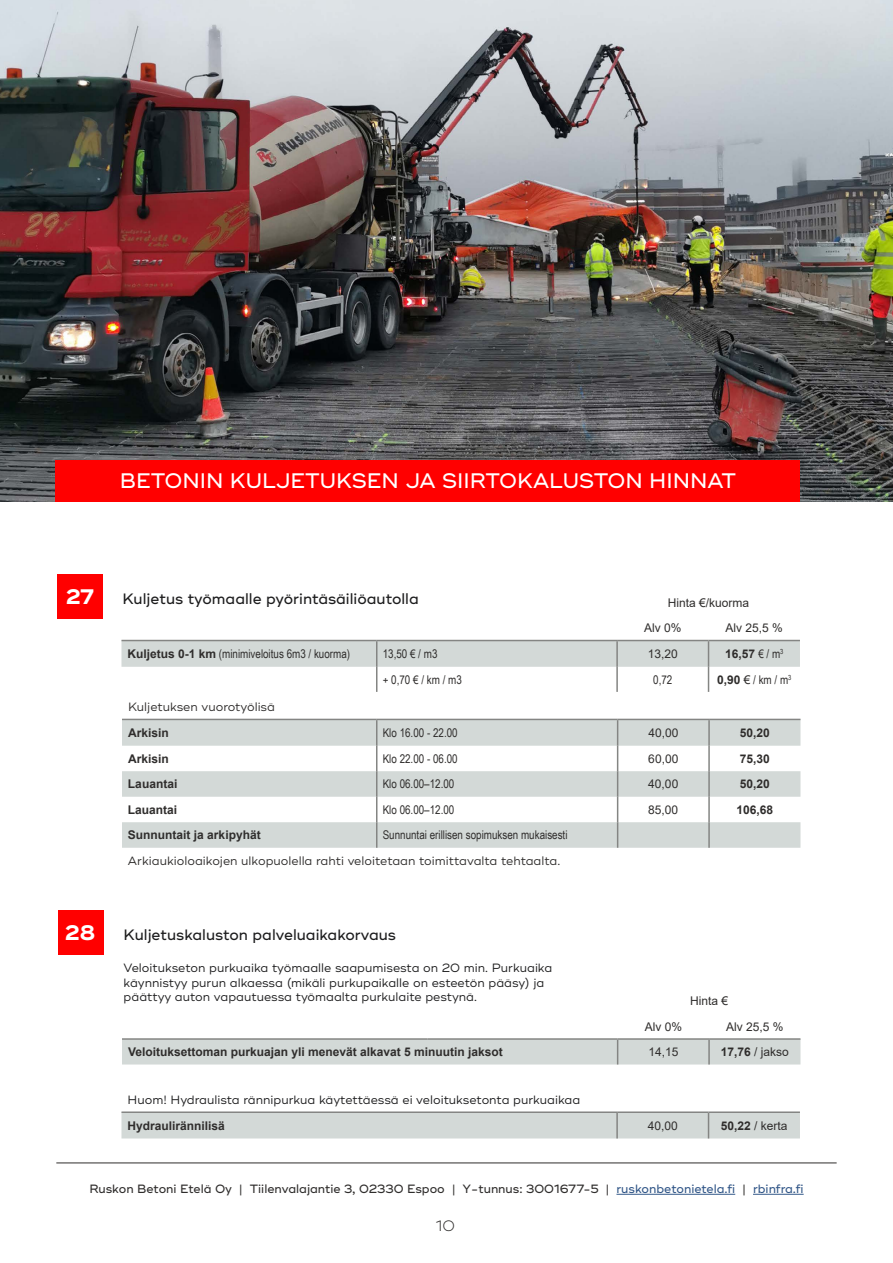
<style>
.page{position:relative;width:893px;height:1263px;background:#fff}
.page>*{position:absolute;margin:0;border:0;box-sizing:border-box;transform-origin:0 0}
.t1{font:500 21px "Ridley Grotesk";color:#fff}
.t2{font:700 21px "Ridley Grotesk";color:#fff}
.t3{font:500 15px "Ridley Grotesk";color:#1c1c1d}
.t4{font:300 15px "Ridley Grotesk";color:#2f2d2c}
.t5{font:12px/14.4px "Ridley Grotesk";color:#1c1c1d}
.t6{font:12px "Arial Narrow";color:#2f2d2c}
.t7{font:700 12px "Arial";color:#2f2d2c}
.t8{font:12px/25.5px "Arial";color:#2f2d2c}
.t9{font:500 12px "Ridley Grotesk";color:#2f2d2c}
.t10{font:12px "Ridley Grotesk";color:#2f2d2c}
.s1{font-family:"Arial";font-weight:700}
.s2{font-family:"Arial Narrow";font-weight:400}
.s3{font-family:"Arial"}
.s4{font-weight:700}
.s5{color:#325788}
</style>
<div class="page">
<hr style="left:616px;top:1194px;width:119px;height:1px;background:#325788">
<hr style="left:753px;top:1194px;width:51px;height:1px;background:#325788">
<hr style="left:56px;top:1162px;width:781px;height:1px;background:#2f2d2c">
<div style="left:57px;top:574px;width:45px;height:44px;background:#f00"></div>
<svg style="left:121px;top:641px;width:679px;height:51px"></svg>
<hr style="left:121px;top:640px;width:256px;height:1px;background:#848583">
<hr style="left:377px;top:640px;width:240px;height:1px;background:#848583">
<hr style="left:617px;top:640px;width:91px;height:1px;background:#848583">
<hr style="left:708px;top:640px;width:92px;height:1px;background:#848583">
<svg style="left:122px;top:720px;width:678px;height:128px;fill:#d3d9d7"></svg>
<hr style="left:708px;top:720px;width:2px;height:26px;background:#848583">
<hr style="left:708px;top:746px;width:2px;height:25px;background:#848583">
<hr style="left:708px;top:771px;width:2px;height:26px;background:#848583">
<hr style="left:708px;top:797px;width:2px;height:25px;background:#848583">
<svg style="left:376px;top:720px;width:1px;height:128px"></svg>
<svg style="left:617px;top:720px;width:1px;height:128px"></svg>
<hr style="left:708px;top:822px;width:2px;height:26px;background:#848583">
<hr style="left:122px;top:719px;width:255px;height:1px;background:#848583">
<hr style="left:377px;top:719px;width:241px;height:1px;background:#848583">
<hr style="left:618px;top:719px;width:91px;height:1px;background:#848583">
<hr style="left:709px;top:719px;width:91px;height:1px;background:#848583">
<div style="left:58px;top:910px;width:45px;height:44px;background:#f00"></div>
<div style="left:122px;top:1040px;width:678px;height:24px;background:#d3d9d7"></div>
<hr style="left:708px;top:1040px;width:2px;height:24px;background:#848583">
<hr style="left:122px;top:1038px;width:305px;height:2px;background:#848583">
<hr style="left:427px;top:1038px;width:191px;height:2px;background:#848583">
<hr style="left:618px;top:1038px;width:91px;height:2px;background:#848583">
<hr style="left:709px;top:1038px;width:91px;height:2px;background:#848583">
<div style="left:121px;top:1113px;width:679px;height:25px;background:#d3d9d7"></div>
<hr style="left:121px;top:1111px;width:496px;height:2px;background:#848583">
<hr style="left:617px;top:1111px;width:91px;height:2px;background:#848583">
<hr style="left:708px;top:1111px;width:92px;height:2px;background:#848583">
<img style="left:0;top:0;width:893px;height:502px">
<div style="left:55px;top:461px;width:744px;height:41px;background:#f00"></div>
<h1 class="t1" style="left:120px;top:468px;width:618px">BETONIN KULJETUKSEN JA SIIRTOKALUSTON HINNAT</h1>
<h1 class="t2" style="left:66px;top:584px;width:30px">27</h1>
<p class="t3" style="left:123px;top:590px;width:298px">Kuljetus työmaalle pyörintäsäiliöautolla</p>
<p class="t8" style="left:644px;top:590px;width:107px;text-indent:24px">Hinta €/kuorma<br>Alv 0%</p>
<p class="t8" style="left:726px;top:615px;width:59px">Alv 25,5 %</p>
<h1 class="t2" style="left:65px;top:920px;width:32px">28</h1>
<p class="t6" style="left:127px;top:645px;width:224px"><span class="s1">Kuljetus 0-1 km</span> (minimiveloitus 6m3 / kuorma)</p>
<p class="t6" style="left:383px;top:645px;width:56px">13,50 € / m3</p>
<p class="t8" style="left:648px;top:641px;width:32px">13,20</p>
<p class="t7" style="left:725px;top:646px;width:60px">16,57 <span class="s2">€ / m</span><sup>3</sup></p>
<p class="t6" style="left:383px;top:671px;width:81px">+ 0,70 € / km / m3</p>
<p class="t6" style="left:653px;top:671px;width:21px">0,72</p>
<p class="t6" style="left:717px;top:671px;width:76px"><span class="s1">0,90</span> <span class="s3">€</span> / km / m<sup>3</sup></p>
<p class="t10" style="left:128px;top:700px;width:149px">Kuljetuksen vuorotyölisä</p>
<p class="t7" style="left:128px;top:725px;width:42px">Arkisin</p>
<p class="t6" style="left:383px;top:724px;width:76px">Klo 16.00 - 22.00</p>
<p class="t8" style="left:648px;top:720px;width:32px">40,00</p>
<p class="t7" style="left:740px;top:725px;width:32px">50,20</p>
<p class="t7" style="left:128px;top:750px;width:42px">Arkisin</p>
<p class="t6" style="left:383px;top:750px;width:76px">Klo 22.00 - 06.00</p>
<p class="t8" style="left:648px;top:746px;width:32px">60,00</p>
<p class="t7" style="left:740px;top:750px;width:32px">75,30</p>
<p class="t7" style="left:128px;top:776px;width:51px">Lauantai</p>
<p class="t6" style="left:383px;top:775px;width:73px">Klo 06.00–12.00</p>
<p class="t8" style="left:648px;top:771px;width:32px">40,00</p>
<p class="t7" style="left:740px;top:776px;width:32px">50,20</p>
<p class="t7" style="left:128px;top:801px;width:51px">Lauantai</p>
<p class="t6" style="left:383px;top:801px;width:73px">Klo 06.00–12.00</p>
<p class="t8" style="left:648px;top:797px;width:32px">85,00</p>
<p class="t7" style="left:736px;top:801px;width:38px">106,68</p>
<p class="t7" style="left:128px;top:827px;width:134px">Sunnuntait ja arkipyhät</p>
<p class="t6" style="left:383px;top:826px;width:186px">Sunnuntai erillisen sopimuksen mukaisesti</p>
<p class="t10" style="left:128px;top:854px;width:434px">Arkiaukioloaikojen ulkopuolella rahti veloitetaan toimittavalta tehtaalta.</p>
<p class="t3" style="left:124px;top:926px;width:274px">Kuljetuskaluston palveluaikakorvaus</p>
<p class="t5" style="left:124px;top:961px;width:430px">Veloitukseton purkuaika työmaalle saapumisesta on 20 min. Purkuaika käynnistyy purun alkaessa (mikäli purkupaikalle on esteetön pääsy) ja päättyy auton vapautuessa työmaalta purkulaite pestynä.</p>
<p class="t8" style="left:690px;top:988px;width:40px">Hinta €</p>
<p class="t8" style="left:645px;top:1013px;width:39px">Alv 0%</p>
<p class="t8" style="left:726px;top:1013px;width:59px">Alv 25,5 %</p>
<p class="t7" style="left:128px;top:1043px;width:376px">Veloituksettoman purkuajan yli menevät alkavat 5 minuutin jaksot</p>
<p class="t8" style="left:648px;top:1039px;width:32px">14,15</p>
<p class="t8" style="left:721px;top:1039px;width:70px"><span class="s4">17,76</span> / jakso</p>
<p class="t5" style="left:127px;top:1093px;width:454px">Huom! Hydraulista rännipurkua käytettäessä ei veloituksetonta purkuaikaa</p>
<p class="t7" style="left:127px;top:1117px;width:99px">Hydraulirännilisä</p>
<p class="t8" style="left:648px;top:1113px;width:32px">40,00</p>
<p class="t8" style="left:721px;top:1113px;width:68px"><span class="s4">50,22</span> / kerta</p>
<p class="t9" style="left:89px;top:1182px;width:716px">Ruskon Betoni Etelä Oy | Tiilenvalajantie 3, 02330 Espoo | Y-tunnus: 3001677-5 | <span class="s5">ruskonbetonietela.fi</span> | <span class="s5">rbinfra.fi</span></p>
<p class="t4" style="left:436px;top:1217px;width:21px">10</p>
</div>
